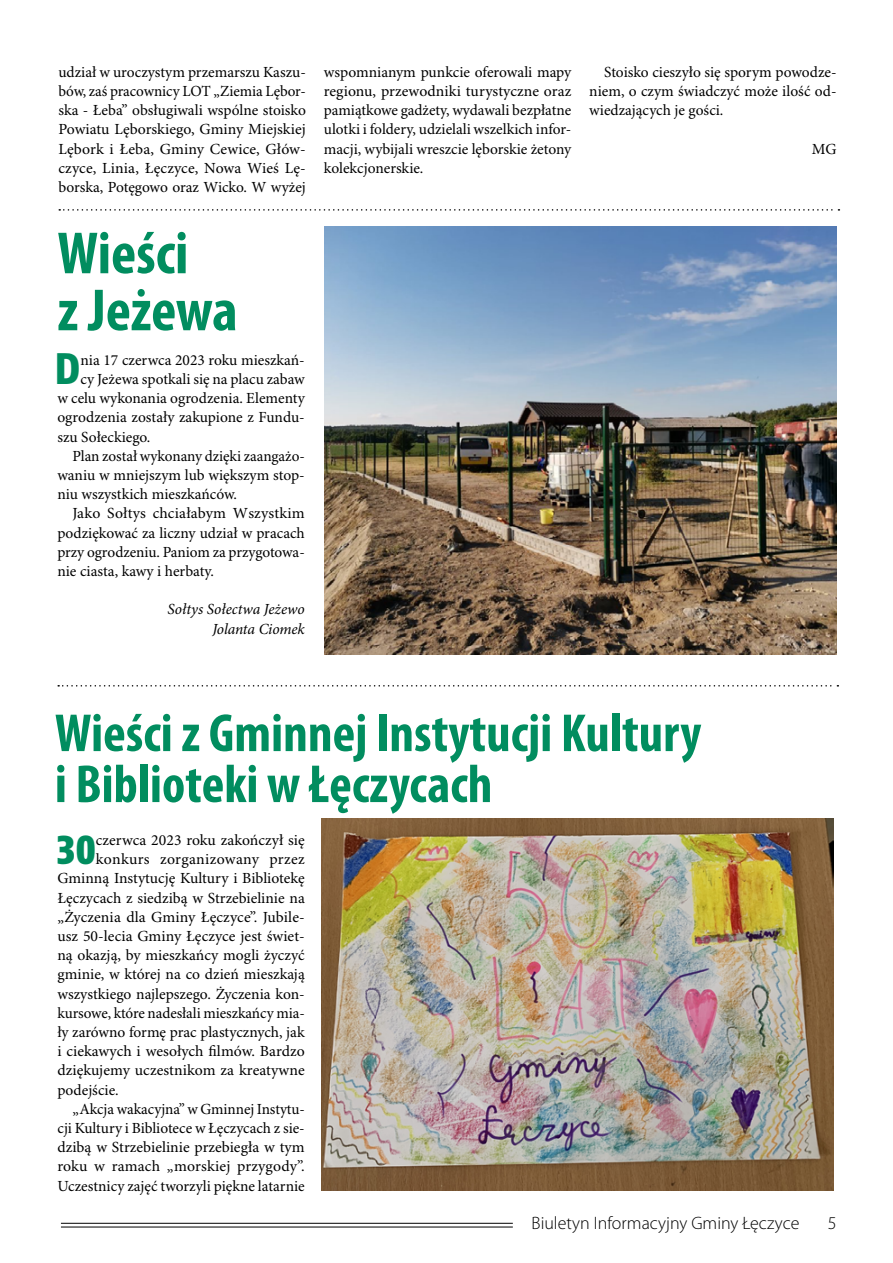
<style>
.page{position:relative;width:893px;height:1263px;background:#fff}
.page>*{position:absolute;margin:0;border:0;box-sizing:border-box;transform-origin:0 0}
.t1{font:700 condensed 60px/57px "Myriad Pro";letter-spacing:-.005em;color:#018d5f}
.t2{font:700 condensed 54px/51px "Myriad Pro";color:#018d5f}
.t3{font:700 condensed 40.95px "Bernino Sans";color:#018d5f}
.t4{font:300 18px "Myriad Pro";color:#000}
.t5{font:15.45px/19.2px "Minion Pro";color:#000;text-align:justify}
.t6{font:italic 15.45px/19.2px "Minion Pro";letter-spacing:-.005em;color:#000;text-align:right}
.t7{font:15.45px "Minion Pro";letter-spacing:.02em;color:#000}
</style>
<div class="page">
<hr style="left:61px;top:1223px;width:452px;height:1px;background:#000">
<hr style="left:61px;top:1227px;width:452px;height:1px;background:#000">
<svg style="left:58px;top:685px;width:780px;height:1px"></svg>
<svg style="left:59px;top:209px;width:780px;height:2px"></svg>
<img style="left:321px;top:818px;width:512px;height:373px">
<img style="left:325px;top:227px;width:512px;height:428px">
<p class="t5" style="left:58px;top:63px;width:249px">udział w uroczystym przemarszu Kaszu&shy;bów, zaś pracownicy LOT „Ziemia Lębor&shy;ska - Łeba” obsługiwali wspólne stoisko Powiatu Lęborskiego, Gminy Miejskiej Lębork i Łeba, Gminy Cewice, Głów&shy;czyce, Linia, Łęczyce, Nowa Wieś Lę&shy;borska, Potęgowo oraz Wicko. W wyżej</p>
<p class="t5" style="left:324px;top:63px;width:249px">wspomnianym punkcie oferowali mapy regionu, przewodniki turystyczne oraz pamiątkowe gadżety, wydawali bezpłatne ulotki i foldery, udzielali wszelkich infor&shy;macji, wybijali wreszcie lęborskie żetony kolekcjonerskie.</p>
<p class="t5" style="left:589px;top:63px;width:249px;text-indent:15px">Stoisko cieszyło się sporym powodze&shy;niem, o czym świadczyć może ilość od&shy;wiedzających je gości.</p>
<p class="t5" style="left:812px;top:140px;width:26px">MG</p>
<h1 class="t1" style="left:57px;top:226px;width:182px">Wieści<br>z Jeżewa</h1>
<h3 class="t3" style="left:55px;top:344px;width:27px">D</h3>
<p class="t5" style="left:81px;top:351px;width:226px">nia 17 czerwca 2023 roku mieszkań-</p>
<p class="t5" style="left:81px;top:370px;width:226px">cy Jeżewa spotkali się na placu zabaw</p>
<p class="t5" style="left:57px;top:389px;width:249px">w celu wykonania ogrodzenia. Elementy</p>
<p class="t5" style="left:57px;top:408px;width:249px">ogrodzenia zostały zakupione z Fundu-</p>
<p class="t5" style="left:57px;top:428px;width:95px">szu Sołeckiego.</p>
<p class="t5" style="left:72px;top:447px;width:234px">Plan został wykonany dzięki zaangażo-</p>
<p class="t5" style="left:57px;top:466px;width:249px">waniu w mniejszym lub większym stop-</p>
<p class="t5" style="left:57px;top:485px;width:181px">niu wszystkich mieszkańców.</p>
<p class="t5" style="left:72px;top:504px;width:234px">Jako Sołtys chciałabym Wszystkim</p>
<p class="t5" style="left:57px;top:524px;width:249px">podziękować za liczny udział w pracach</p>
<p class="t5" style="left:57px;top:543px;width:249px">przy ogrodzeniu. Paniom za przygotowa-</p>
<p class="t5" style="left:57px;top:562px;width:158px">nie ciasta, kawy i herbaty.</p>
<p class="t6" style="left:168px;top:600px;width:139px">Sołtys Sołectwa Jeżewo<br>Jolanta Ciomek</p>
<h2 class="t2" style="left:55px;top:708px;width:648px">Wieści z Gminnej Instytucji Kultury i Biblioteki w Łęczycach</h2>
<h3 class="t3" style="left:56px;top:824px;width:42px">30</h3>
<p class="t5" style="left:96px;top:831px;width:210px">czerwca 2023 roku zakończył się</p>
<p class="t7" style="left:96px;top:850px;width:210px">konkurs zorganizowany przez</p>
<p class="t5" style="left:57px;top:869px;width:249px">Gminną Instytucję Kultury i Bibliotekę</p>
<p class="t5" style="left:57px;top:888px;width:249px">Łęczycach z siedzibą w Strzebielinie na</p>
<p class="t5" style="left:57px;top:908px;width:249px">„Życzenia dla Gminy Łęczyce”. Jubile-</p>
<p class="t5" style="left:57px;top:927px;width:249px">usz 50-lecia Gminy Łęczyce jest świet-</p>
<p class="t5" style="left:57px;top:946px;width:249px">ną okazją, by mieszkańcy mogli życzyć</p>
<p class="t5" style="left:57px;top:965px;width:249px">gminie, w której na co dzień mieszkają</p>
<p class="t5" style="left:57px;top:984px;width:249px">wszystkiego najlepszego. Życzenia kon-</p>
<p class="t5" style="left:57px;top:1004px;width:249px">kursowe, które nadesłali mieszkańcy mia-</p>
<p class="t5" style="left:57px;top:1023px;width:249px">ły zarówno formę prac plastycznych, jak</p>
<p class="t5" style="left:57px;top:1042px;width:249px">i ciekawych i wesołych filmów. Bardzo</p>
<p class="t5" style="left:57px;top:1061px;width:249px">dziękujemy uczestnikom za kreatywne</p>
<p class="t5" style="left:57px;top:1080px;width:63px">podejście.</p>
<p class="t5" style="left:72px;top:1100px;width:234px">„Akcja wakacyjna” w Gminnej Instytu-</p>
<p class="t5" style="left:57px;top:1119px;width:249px">cji Kultury i Bibliotece w Łęczycach z sie-</p>
<p class="t5" style="left:57px;top:1138px;width:249px">dzibą w Strzebielinie przebiegła w tym</p>
<p class="t5" style="left:57px;top:1157px;width:249px">roku w ramach „morskiej przygody”.</p>
<p class="t5" style="left:57px;top:1176px;width:249px">Uczestnicy zajęć tworzyli piękne latarnie</p>
<p class="t4" style="left:532px;top:1213px;width:269px">Biuletyn Informacyjny Gminy Łęczyce</p>
<p class="t4" style="left:828px;top:1213px;width:10px">5</p>
</div>
